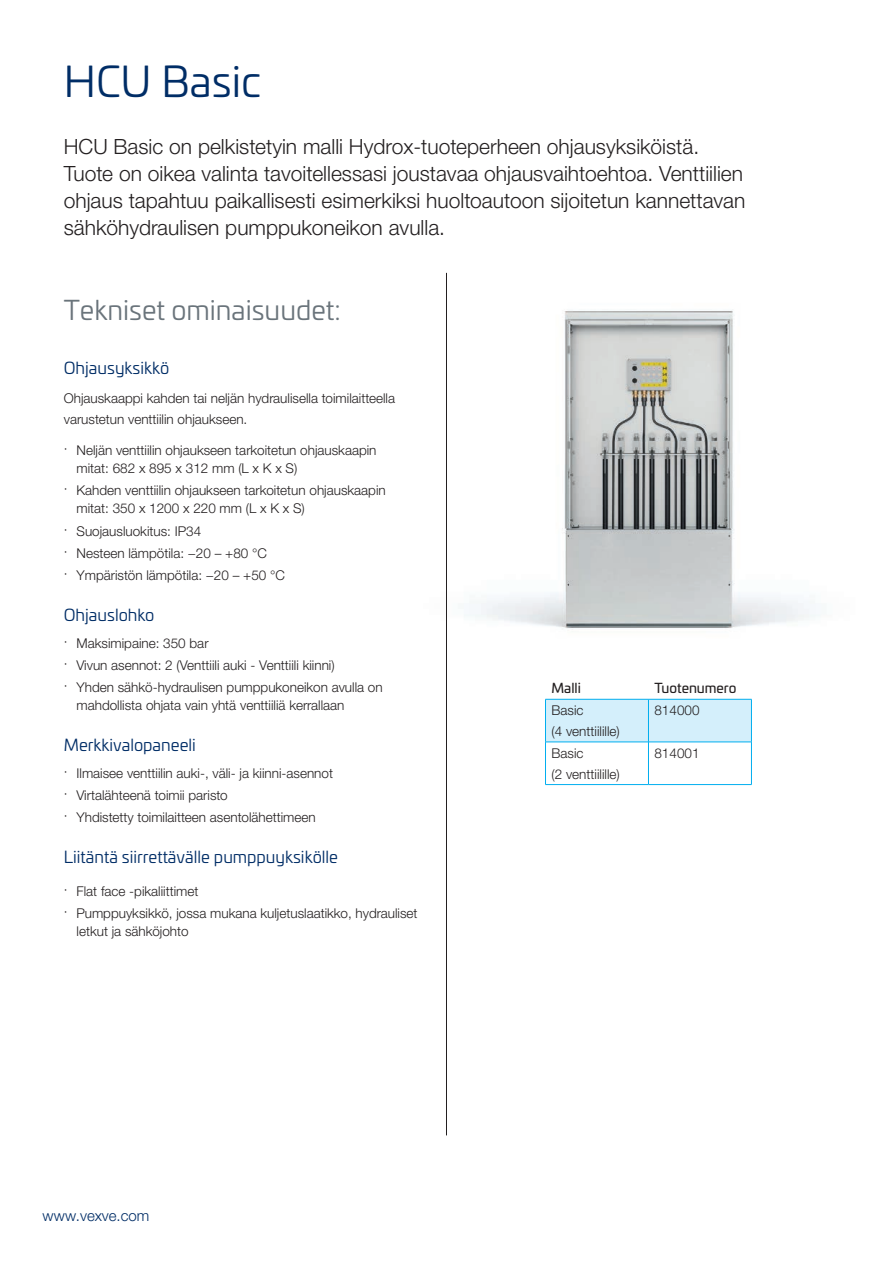
<style>
.page{position:relative;width:893px;height:1263px;background:#fff}
.page>*{position:absolute;margin:0;border:0;box-sizing:border-box;transform-origin:0 0}
.t1{font:42px "Univia Pro";color:#002d66}
.t2{font:27px "Univia Pro";color:#6a747b}
.t3{font:300 21px/27px "Helvetica Neue LTW1 G";color:#231f20}
.t4{font:16.5px "Univia Pro";color:#002d66}
.t5{font:300 15px "Helvetica Neue LTW1 G";color:#002d66}
.t6{font:300 13.5px/22.2px "Helvetica Neue LTW1 G";color:#231f20}
.t7{font:13.5px "Univia Pro";color:#231f20}
</style>
<div class="page">
<img style="left:446px;top:272px;width:374px;height:427px">
<hr style="left:446px;top:273px;width:1px;height:862px;background:#231f20">
<div style="left:546px;top:700px;width:205px;height:42px;background:#d4effb"></div>
<hr style="left:545px;top:699px;width:103px;height:1px;background:#00aeef">
<hr style="left:545px;top:699px;width:1px;height:43px;background:#00aeef">
<hr style="left:648px;top:699px;width:104px;height:1px;background:#00aeef">
<hr style="left:648px;top:699px;width:1px;height:43px;background:#00aeef">
<hr style="left:751px;top:699px;width:1px;height:43px;background:#00aeef">
<hr style="left:545px;top:742px;width:103px;height:1px;background:#00aeef">
<hr style="left:545px;top:742px;width:1px;height:42px;background:#00aeef">
<hr style="left:648px;top:742px;width:104px;height:1px;background:#00aeef">
<hr style="left:648px;top:742px;width:1px;height:42px;background:#00aeef">
<hr style="left:751px;top:742px;width:1px;height:42px;background:#00aeef">
<hr style="left:545px;top:784px;width:103px;height:1px;background:#00aeef">
<hr style="left:648px;top:784px;width:104px;height:1px;background:#00aeef">
<h1 class="t1" style="left:64px;top:51px;width:199px">HCU Basic</h1>
<p class="t3" style="left:64px;top:133px;width:683px">HCU Basic on pelkistetyin malli Hydrox-tuoteperheen ohjausyksiköistä.<br>Tuote on oikea valinta tavoitellessasi joustavaa ohjausvaihtoehtoa. Venttiilien ohjaus tapahtuu paikallisesti esimerkiksi huoltoautoon sijoitetun kannettavan sähköhydraulisen pumppukoneikon avulla.</p>
<h2 class="t2" style="left:64px;top:290px;width:278px">Tekniset ominaisuudet:</h2>
<p class="t4" style="left:64px;top:356px;width:107px">Ohjausyksikkö</p>
<p class="t6" style="left:64px;top:388px;width:333px;line-height:21px">Ohjauskaappi kahden tai neljän hydraulisella toimilaitteella varustetun venttiilin ohjaukseen.</p>
<p class="t6" style="left:77px;top:441px;width:301px;line-height:18px;text-indent:-13px">· Neljän venttiilin ohjaukseen tarkoitetun ohjauskaapin mitat: 682 x 895 x 312 mm (L x K x S)</p>
<p class="t6" style="left:77px;top:482px;width:311px;line-height:18px;text-indent:-13px">· Kahden venttiilin ohjaukseen tarkoitetun ohjauskaapin mitat: 350 x 1200 x 220 mm (L x K x S)</p>
<p class="t6" style="left:64px;top:520px;width:223px">· Suojausluokitus: IP34<br>· Nesteen lämpötila: −20 – +80 °C<br>· Ympäristön lämpötila: −20 – +50 °C</p>
<p class="t4" style="left:64px;top:603px;width:92px">Ohjauslohko</p>
<p class="t6" style="left:64px;top:632px;width:320px">· Maksimipaine: 350 bar<br>· Vivun asennot: 2 (Venttiili auki - Venttiili kiinni)<br>· Yhden sähkö-hydraulisen pumppukoneikon avulla on</p>
<p class="t6" style="left:77px;top:694px;width:269px">mahdollista ohjata vain yhtä venttiiliä kerrallaan</p>
<p class="t4" style="left:64px;top:733px;width:134px">Merkkivalopaneeli</p>
<p class="t6" style="left:64px;top:762px;width:271px">· Ilmaisee venttiilin auki-, väli- ja kiinni-asennot · Virtalähteenä toimii paristo<br>· Yhdistetty toimilaitteen asentolähettimeen</p>
<p class="t4" style="left:64px;top:845px;width:276px">Liitäntä siirrettävälle pumppuyksikölle</p>
<p class="t6" style="left:64px;top:880px;width:355px">· Flat face -pikaliittimet<br>· Pumppuyksikkö, jossa mukana kuljetuslaatikko, hydrauliset</p>
<p class="t6" style="left:77px;top:920px;width:113px">letkut ja sähköjohto</p>
<p class="t5" style="left:43px;top:1206px;width:108px">www.vexve.com</p>
<p class="t7" style="left:551px;top:678px;width:31px">Malli</p>
<p class="t7" style="left:654px;top:678px;width:83px">Tuotenumero</p>
<p class="t6" style="left:551px;top:699px;width:70px;line-height:21px">Basic<br>(4 venttiilille)</p>
<p class="t6" style="left:654px;top:699px;width:47px">814000</p>
<p class="t6" style="left:551px;top:742px;width:70px;line-height:21px">Basic<br>(2 venttiilille)</p>
<p class="t6" style="left:654px;top:742px;width:47px">814001</p>
</div>
